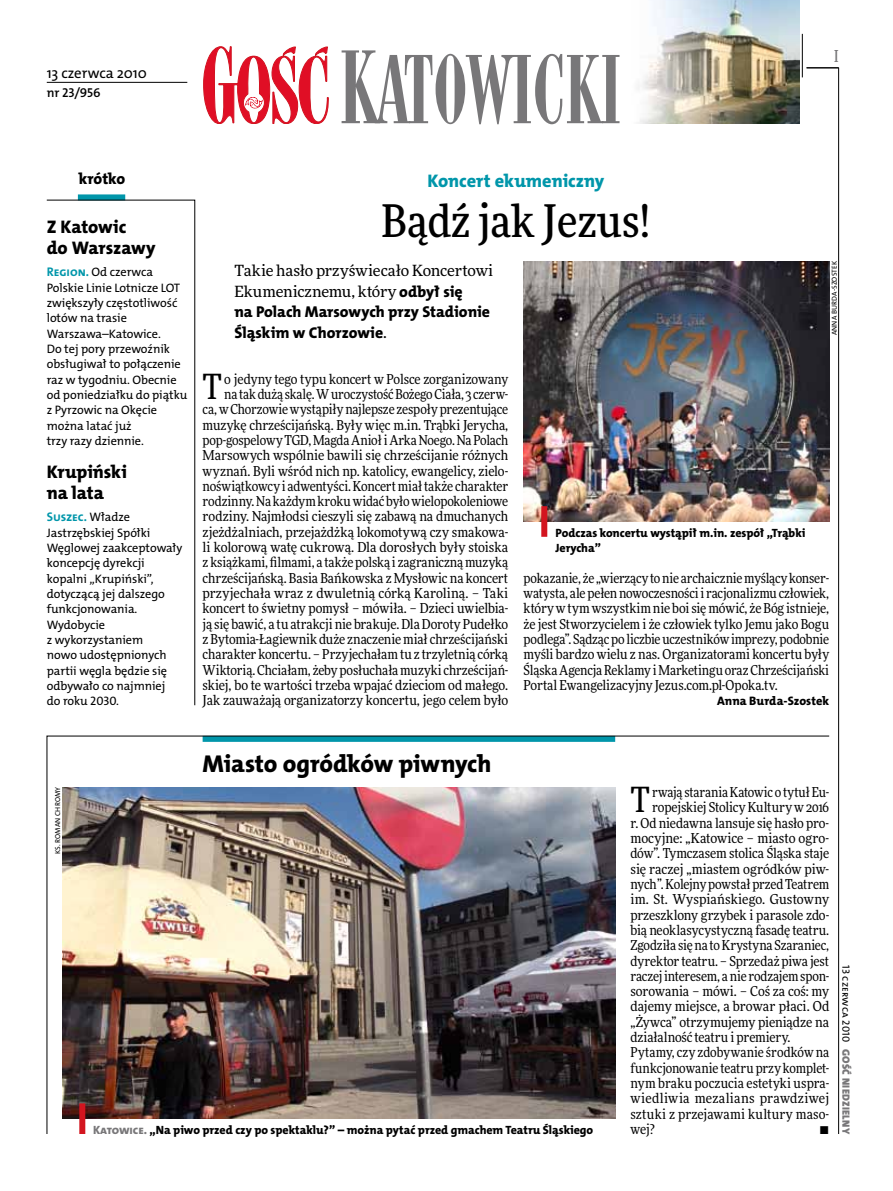
<style>
.page{position:relative;width:893px;height:1191px;background:#fff}
.page>*{position:absolute;margin:0;border:0;box-sizing:border-box;transform-origin:0 0}
.t1{font:500 45px "Freeday Narrow";color:#000}
.t2{font:34.8px "Freeday Narrow News";color:#000}
.t3{font:24.45px "The Mix HP8 Ex Bld";letter-spacing:-.005em;color:#000}
.t4{font:18.3px/21.6px "The Mix HP8 Ex Bld";letter-spacing:-.005em;color:#000}
.t5{font:18.3px "The Mix HP8 Ex Bld";color:#0096aa}
.t6{font:500 16.5px "Freeday Narrow";color:#787779;scale:.9 1}
.t7{font:15.75px/20.4px "The Mix HP8 Ex Bld";letter-spacing:-.005em;color:#000}
.t8{font:15.45px/20.4px "Freeday News";letter-spacing:-.01em;color:#000}
.t9{font:14.85px "The Mix HP5 Plain";letter-spacing:-.01em;color:#000}
.t10{font:13.65px/15.3px "Freeday Narrow News";letter-spacing:-.005em;color:#000;text-align:right}
.t11{font:13.65px "Freeday Narrow News";letter-spacing:.015em;color:#000}
.t12{font:13.65px "Freeday Narrow News";letter-spacing:.02em;color:#000}
.t13{font:12.9px "The Mix HP6 Se Bld";letter-spacing:-.005em;color:#000}
.t14{font:12.6px "The Mix HP7 Bld";letter-spacing:-.005em;color:#0096aa}
.t15{font:12.3px/15.3px "The Mix HP5 Plain";letter-spacing:-.005em;color:#000}
.t16{font:12.3px "The Mix HP8 Ex Bld";letter-spacing:.005em;color:#000}
.t17{font:12px/15.3px "The Mix HP8 Ex Bld";letter-spacing:-.005em;color:#000}
.t18{font:10.5px "The Mix HP9 Blk";letter-spacing:.025em;color:#787779}
.t19{font:10.5px "The Mix HP5 Plain";color:#000}
.t20{font:7.2px "The Mix HP5 Plain";letter-spacing:.015em;color:#000}
.s1{font-family:"The Mix HP7 Bld";font-size:12.6px;color:#0096aa}
.s2{font-family:"The Mix HP5 Plain";font-size:12.3px;color:#000}
.s3{font-family:"The Mix HP8 Ex Bld";font-size:15.75px}
.s4{font-family:"Freeday News";font-size:15.45px}
.s5{color:#787779}
</style>
<div class="page">
<hr style="left:838px;top:68px;width:1px;height:1066px;background:#000">
<hr style="left:802px;top:34px;width:1px;height:43px;background:#000">
<svg style="left:47px;top:735px;width:783px;height:399px"></svg>
<hr style="left:806px;top:68px;width:33px;height:1px;background:#000">
<img style="left:638px;top:0;width:161px;height:123px">
<svg style="left:203px;top:46px;width:126px;height:78px"></svg>
<svg style="left:342px;top:50px;width:277px;height:74px"></svg>
<hr style="left:47px;top:82px;width:140px;height:1px;background:#000">
<div style="left:78px;top:194px;width:47px;height:6px;background:#0096aa"></div>
<svg style="left:46px;top:200px;width:149px;height:505px"></svg>
<img style="left:62px;top:787px;width:553px;height:331px">
<div style="left:79px;top:1103px;width:6px;height:31px;background:#d3151f"></div>
<img style="left:524px;top:261px;width:305px;height:260px">
<div style="left:541px;top:506px;width:6px;height:31px;background:#d3151f"></div>
<p class="t9" style="left:47px;top:63px;width:102px">13 czerwca 2010</p>
<p class="t13" style="left:47px;top:85px;width:55px">nr 23/956</p>
<p class="t6" style="left:834px;top:46px;width:6px">I</p>
<p class="t7" style="left:79px;top:168px;width:48px">krótko</p>
<h3 class="t4" style="left:47px;top:216px;width:110px">Z Katowic<br>do Warszawy</h3>
<p class="t15" style="left:47px;top:265px;width:142px"><span class="s1">Region.</span> Od czerwca<br>Polskie Linie Lotnicze LOT zwiększyły częstotliwość lotów na trasie<br>Warszawa–Katowice.<br>Do tej pory przewoźnik obsługiwał to połączenie raz w tygodniu. Obecnie od poniedziałku do piątku z Pyrzowic na Okęcie można latać już<br>trzy razy dziennie.</p>
<h3 class="t4" style="left:47px;top:461px;width:82px">Krupiński na lata</h3>
<p class="t14" style="left:47px;top:509px;width:85px">Suszec. <span class="s2">Władze</span></p>
<p class="t15" style="left:47px;top:525px;width:137px">Jastrzębskiej Spółki<br>Węglowej zaakceptowały koncepcję dyrekcji kopalni „Krupiński”, dotyczącą jej dalszego funkcjonowania.<br>Wydobycie<br>z wykorzystaniem<br>nowo udostępnionych partii węgla będzie się odbywało co najmniej<br>do roku 2030.</p>
<h3 class="t5" style="left:427px;top:169px;width:178px">Koncert ekumeniczny</h3>
<h1 class="t1" style="left:382px;top:193px;width:270px">Bądź jak Jezus!</h1>
<p class="t8" style="left:234px;top:260px;width:260px">Takie hasło przyświecało Koncertowi<br>Ekumenicznemu, który <span class="s3">odbył się</span></p>
<p class="t7" style="left:235px;top:302px;width:257px">na Polach Marsowych przy Stadionie<br>Śląskim w Chorzowie<span class="s4">.</span></p>
<p class="t20" style="left:830px;top:335px;width:75px;rotate:-90deg">Anna Burda-Szostek</p>
<p class="t10" style="left:203px;top:371px;width:307px">o jedyny tego typu koncert w Polsce zorganizowany<br>na tak dużą skalę. W uroczystość Bożego Ciała, 3 czerw-<br>ca, w Chorzowie wystąpiły najlepsze zespoły prezentujące muzykę chrześcijańską. Były więc m.in. Trąbki Jerycha, pop-gospelowy TGD, Magda Anioł i Arka Noego. Na Polach Marsowych wspólnie bawili się chrześcijanie różnych wyznań. Byli wśród nich np. katolicy, ewangelicy, zielo&shy;noświątkowcy i adwentyści. Koncert miał także charakter rodzinny. Na każdym kroku widać było wielopokoleniowe rodziny. Najmłodsi cieszyli się zabawą na dmuchanych zjeżdżalniach, przejażdżką lokomotywą czy smakowa&shy;li kolorową watę cukrową. Dla dorosłych były stoiska z książkami, filmami, a także polską i zagraniczną muzyką chrześcijańską. Basia Bańkowska z Mysłowic na koncert przyjechała wraz z dwuletnią córką Karoliną. – Taki koncert to świetny pomysł – mówiła. – Dzieci uwielbia&shy;ją się bawić, a tu atrakcji nie brakuje. Dla Doroty Pudełko z Bytomia-Łagiewnik duże znaczenie miał chrześcijański charakter koncertu. – Przyjechałam tu z trzyletnią córką Wiktorią. Chciałam, żeby posłuchała muzyki chrześcijań&shy;skiej, bo te wartości trzeba wpajać dzieciom od małego.<br>Jak zauważają organizatorzy koncertu, jego celem było</p>
<h2 class="t2" style="left:203px;top:365px;width:21px">T</h2>
<p class="t17" style="left:555px;top:525px;width:251px">Podczas koncertu wystąpił m.in. zespół „Trąbki<br>Jerycha”</p>
<p class="t10" style="left:524px;top:570px;width:307px;text-align:justify">pokazanie, że „wierzący to nie archaicznie myślący konser&shy;watysta, ale pełen nowoczesności i racjonalizmu człowiek, który w tym wszystkim nie boi się mówić, że Bóg istnieje, że jest Stworzycielem i że człowiek tylko Jemu jako Bogu podlega”. Sądząc po liczbie uczestników imprezy, podobnie myśli bardzo wielu z nas. Organizatorami koncertu były Śląska Agencja Reklamy i Marketingu oraz Chrześcijański Portal Ewangelizacyjny Jezus.com.pl-Opoka.tv.</p>
<p class="t16" style="left:717px;top:693px;width:114px">Anna Burda-Szostek</p>
<h3 class="t3" style="left:203px;top:747px;width:290px">Miasto ogródków piwnych</h3>
<p class="t20" style="left:53px;top:854px;width:68px;rotate:-90deg">ks. Roman chromy</p>
<p class="t17" style="left:93px;top:1122px;width:502px"><span class="s5">Katowice.</span> „Na piwo przed czy po spektaklu?” – można pytać przed gmachem Teatru Śląskiego</p>
<h2 class="t2" style="left:630px;top:778px;width:21px">T</h2>
<p class="t10" style="left:652px;top:784px;width:179px">rwają starania Katowic o tytuł Eu-</p>
<p class="t10" style="left:652px;top:799px;width:178px">ropejskiej Stolicy Kultury w 2016</p>
<p class="t10" style="left:630px;top:815px;width:200px">r. Od niedawna lansuje się hasło pro-</p>
<p class="t10" style="left:630px;top:830px;width:200px">mocyjne: „Katowice – miasto ogro-</p>
<p class="t10" style="left:630px;top:845px;width:200px">dów”. Tymczasem stolica Śląska staje</p>
<p class="t10" style="left:630px;top:861px;width:200px">się raczej „miastem ogródków piw-</p>
<p class="t10" style="left:630px;top:876px;width:200px">nych”. Kolejny powstał przed Teatrem</p>
<p class="t10" style="left:630px;top:891px;width:200px">im. St. Wyspiańskiego. Gustowny</p>
<p class="t10" style="left:630px;top:907px;width:200px">przeszklony grzybek i parasole zdo-</p>
<p class="t10" style="left:630px;top:922px;width:200px">bią neoklasycystyczną fasadę teatru.</p>
<p class="t10" style="left:630px;top:937px;width:200px">Zgodziła się na to Krystyna Szaraniec,</p>
<p class="t10" style="left:630px;top:953px;width:200px">dyrektor teatru. – Sprzedaż piwa jest</p>
<p class="t10" style="left:630px;top:968px;width:200px">raczej interesem, anie rodzajem spon-</p>
<p class="t10" style="left:630px;top:983px;width:200px">sorowania – mówi. – Coś za coś: my</p>
<p class="t10" style="left:630px;top:998px;width:200px">dajemy miejsce, a browar płaci. Od</p>
<p class="t10" style="left:630px;top:1014px;width:200px">„Żywca” otrzymujemy pieniądze na</p>
<p class="t10" style="left:630px;top:1029px;width:161px">działalność teatru i premiery.</p>
<p class="t10" style="left:630px;top:1044px;width:200px">Pytamy, czy zdobywanie środków na</p>
<p class="t10" style="left:630px;top:1060px;width:200px">funkcjonowanie teatru przy komplet-</p>
<p class="t10" style="left:630px;top:1075px;width:200px">nym braku poczucia estetyki uspra-</p>
<p class="t12" style="left:630px;top:1090px;width:200px">wiedliwia mezalians prawdziwej</p>
<p class="t11" style="left:630px;top:1105px;width:200px">sztuki z przejawami kultury maso-</p>
<p class="t10" style="left:630px;top:1121px;width:26px">wej?</p>
<p class="t10" style="left:819px;top:1121px;width:11px">•</p>
<p class="t19" style="left:853px;top:965px;width:78px;rotate:90deg">13 czerwca 2010</p>
<p class="t18" style="left:853px;top:1049px;width:86px;rotate:90deg">Gość Niedzielny</p>
</div>
